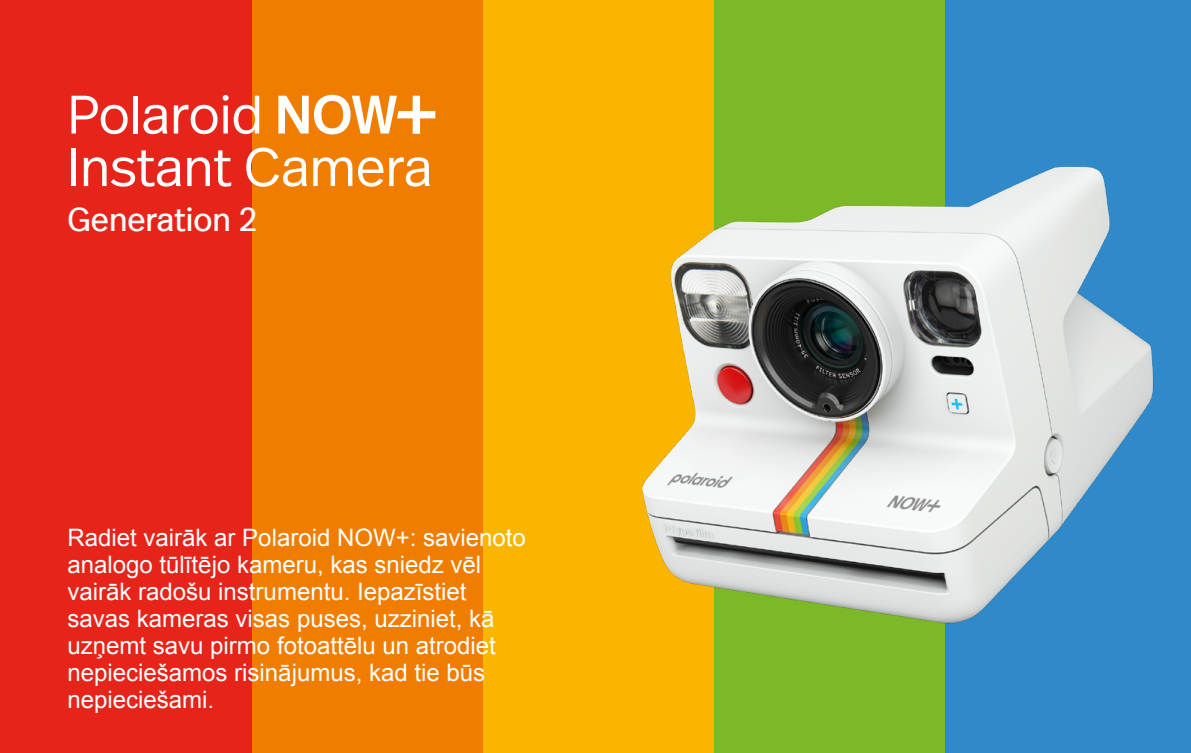
<style>
.page{position:relative;width:1191px;height:753px;background:#fff}
.page>*{position:absolute;margin:0;border:0;box-sizing:border-box;transform-origin:0 0}
.t1{font:300 54px/52.5px "Real Head Offc";color:#fff}
.t2{font:33px "Real Head Offc";color:#fff}
.t3{font:24px/27px "Arial";color:#fff}
.s1{font-weight:500}
</style>
<div class="page">
<div style="left:0;top:0;width:252px;height:753px;background:#e6241a"></div>
<div style="left:252px;top:0;width:231px;height:753px;background:#f07d00"></div>
<div style="left:483px;top:0;width:231px;height:753px;background:#fab500"></div>
<div style="left:714px;top:0;width:231px;height:753px;background:#7db829"></div>
<div style="left:945px;top:0;width:246px;height:753px;background:#308ac9"></div>
<svg style="left:397px;top:96px;width:38px;height:38px"></svg>
<img style="left:641px;top:166px;width:513px;height:458px">
<h1 class="t1" style="left:68px;top:89px;width:366px">Polaroid <span class="s1">NOW<br></span>Instant Camera</h1>
<h2 class="t2" style="left:68px;top:200px;width:192px">Generation 2</h2>
<p class="t3" style="left:68px;top:524px;width:460px">Radiet vairāk ar Polaroid NOW+: savienoto analogo tūlītējo kameru, kas sniedz vēl vairāk radošu instrumentu. Iepazīstiet savas kameras visas puses, uzziniet, kā uzņemt savu pirmo fotoattēlu un atrodiet nepieciešamos risinājumus, kad tie būs nepieciešami.</p>
</div>
